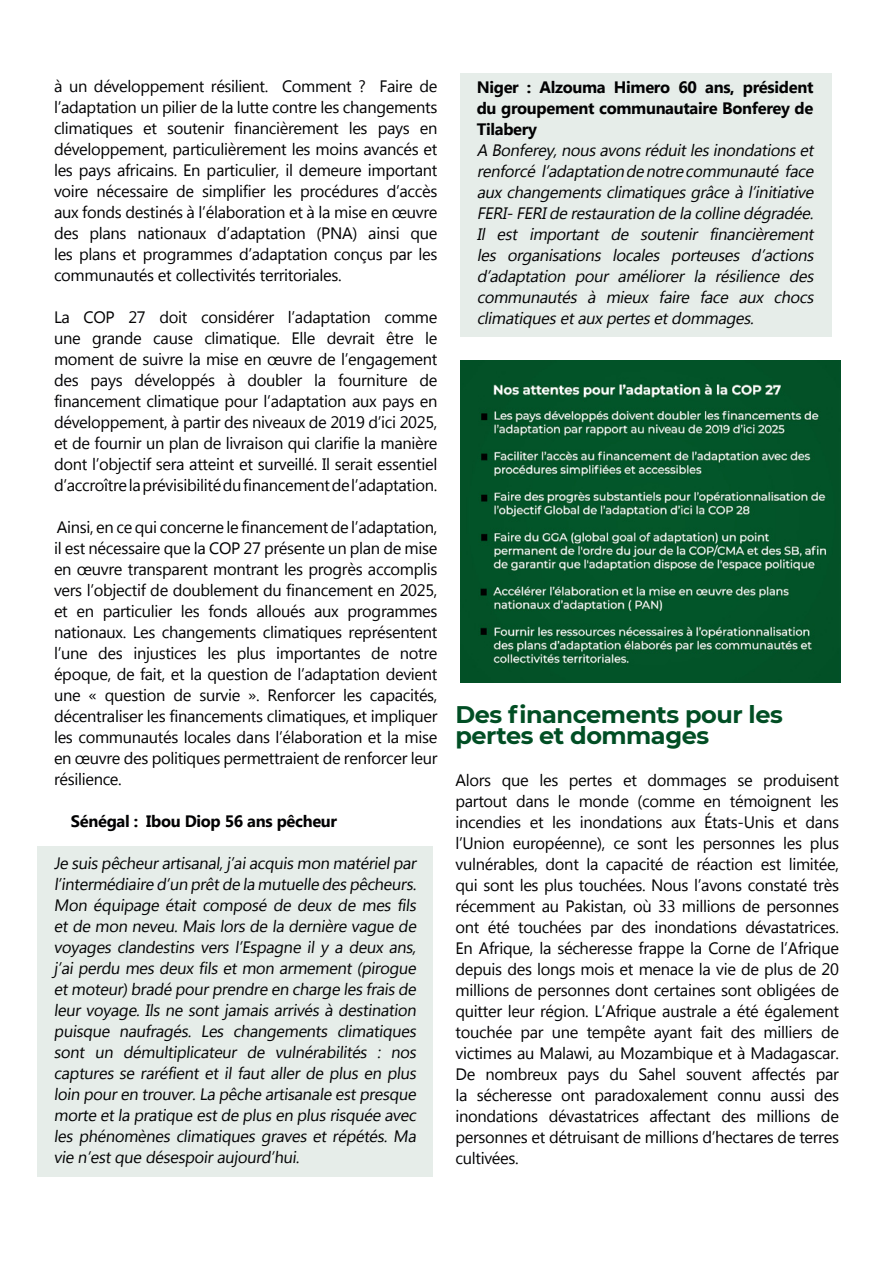
<style>
.page{position:relative;width:893px;height:1263px;background:#fff}
.page>*{position:absolute;margin:0;border:0;box-sizing:border-box;transform-origin:0 0}
.t1{font:700 24px/21px "Montserrat";letter-spacing:-.02em;color:#014e24}
.t2{font:16.5px/21px "Myanmar Text";letter-spacing:-.02em;color:#020203;text-align:justify}
.t3{font:italic 16.5px/21px "Myanmar Text";color:#020203;text-align:justify}
.t4{font:700 16.5px/21px "Myanmar Text";letter-spacing:-.02em;color:#020203;text-align:justify}
</style>
<div class="page">
<div style="left:460px;top:73px;width:371px;height:263px;background:#e6ede9"></div>
<div style="left:37px;top:846px;width:396px;height:331px;background:#e6ede9"></div>
<img style="left:460px;top:360px;width:380px;height:323px">
<p class="t2" style="left:54px;top:75px;width:385px">à un développement résilient. Comment ? Faire de l’adaptation un pilier de la lutte contre les changements climatiques et soutenir financièrement les pays en développement, particulièrement les moins avancés et les pays africains. En particulier, il demeure important voire nécessaire de simplifier les procédures d’accès aux fonds destinés à l’élaboration et à la mise en œuvre des plans nationaux d’adaptation (PNA) ainsi que les plans et programmes d’adaptation conçus par les communautés et collectivités territoriales.</p>
<p class="t2" style="left:54px;top:306px;width:385px">La COP 27 doit considérer l’adaptation comme une grande cause climatique. Elle devrait être le moment de suivre la mise en œuvre de l’engagement des pays développés à doubler la fourniture de financement climatique pour l’adaptation aux pays en développement, à partir des niveaux de 2019 d’ici 2025, et de fournir un plan de livraison qui clarifie la manière dont l’objectif sera atteint et surveillé. Il serait essentiel d’accroître la prévisibilité du financement de l’adaptation.</p>
<p class="t2" style="left:54px;top:517px;width:385px">Ainsi, en ce qui concerne le financement de l’adaptation, il est nécessaire que la COP 27 présente un plan de mise en œuvre transparent montrant les progrès accomplis vers l’objectif de doublement du financement en 2025, et en particulier les fonds alloués aux programmes nationaux. Les changements climatiques représentent l’une des injustices les plus importantes de notre époque, de fait, et la question de l’adaptation devient une « question de survie ». Renforcer les capacités, décentraliser les financements climatiques, et impliquer les communautés locales dans l’élaboration et la mise en œuvre des politiques permettraient de renforcer leur résilience.</p>
<p class="t4" style="left:71px;top:811px;width:268px">Sénégal : Ibou Diop 56 ans pêcheur</p>
<p class="t2" style="left:54px;top:852px;width:367px">Je suispêcheurartisanal,j ’aiacquismon matérielpar l’intermédiaire d’un prêtde la mutuelle despêcheurs.<br>Mon équipage était composé de deux de mes fils etde mon neveu.Maislorsde la dernière vague de voyages clandestins vers l’Espagne il y a deux ans, j ’ai perdu mes deux fils et mon armement (pirogue etmoteur)bradé pourprendre en charge lesfraisde leur voyage. Ils ne sont jamais arrivés à destination puisque naufragés. Les changements climatiques sont un démultiplicateur de vulnérabilités : nos captures se raréfient et il faut aller de plus en plus loin pouren trouver.La pêche artisanale estpresque morte etla pratique estde plusen plusrisquée avec les phénomènes climatiques graves et répétés. Ma vie n’estque désespoiraujourd’hui.</p>
<p class="t4" style="left:477px;top:76px;width:338px">Niger : Alzouma Himero 60 ans, président du groupement communautaire Bonferey de Tilabery</p>
<p class="t3" style="left:477px;top:139px;width:343px">A Bonferey,nousavonsréduitlesinondationset renforcél’adaptationdenotrecommunautéface auxchangementsclimatiquesgrâceàl’initiative FERI-FERIderestaurationdelacollinedégradée.<br>Il est important de soutenir financièrement les organisations locales porteuses d’actions d’adaptation pour améliorer la résilience des communautés à mieux faire face aux chocs climatiquesetauxpertesetdommages.</p>
<h1 class="t1" style="left:455px;top:702px;width:329px">Des financements pour les pertes et dommages</h1>
<p class="t2" style="left:455px;top:769px;width:385px">Alors que les pertes et dommages se produisent partout dans le monde (comme en témoignent les incendies et les inondations aux États-Unis et dans l’Union européenne), ce sont les personnes les plus vulnérables, dont la capacité de réaction est limitée, qui sont les plus touchées. Nous l’avons constaté très récemment au Pakistan, où 33 millions de personnes ont été touchées par des inondations dévastatrices.<br>En Afrique, la sécheresse frappe la Corne de l’Afrique depuis des longs mois et menace la vie de plus de 20 millions de personnes dont certaines sont obligées de quitter leur région. L’Afrique australe a été également touchée par une tempête ayant fait des milliers de victimes au Malawi, au Mozambique et à Madagascar.<br>De nombreux pays du Sahel souvent affectés par la sécheresse ont paradoxalement connu aussi des inondations dévastatrices affectant des millions de personnes et détruisant de millions d’hectares de terres cultivées.</p>
</div>
